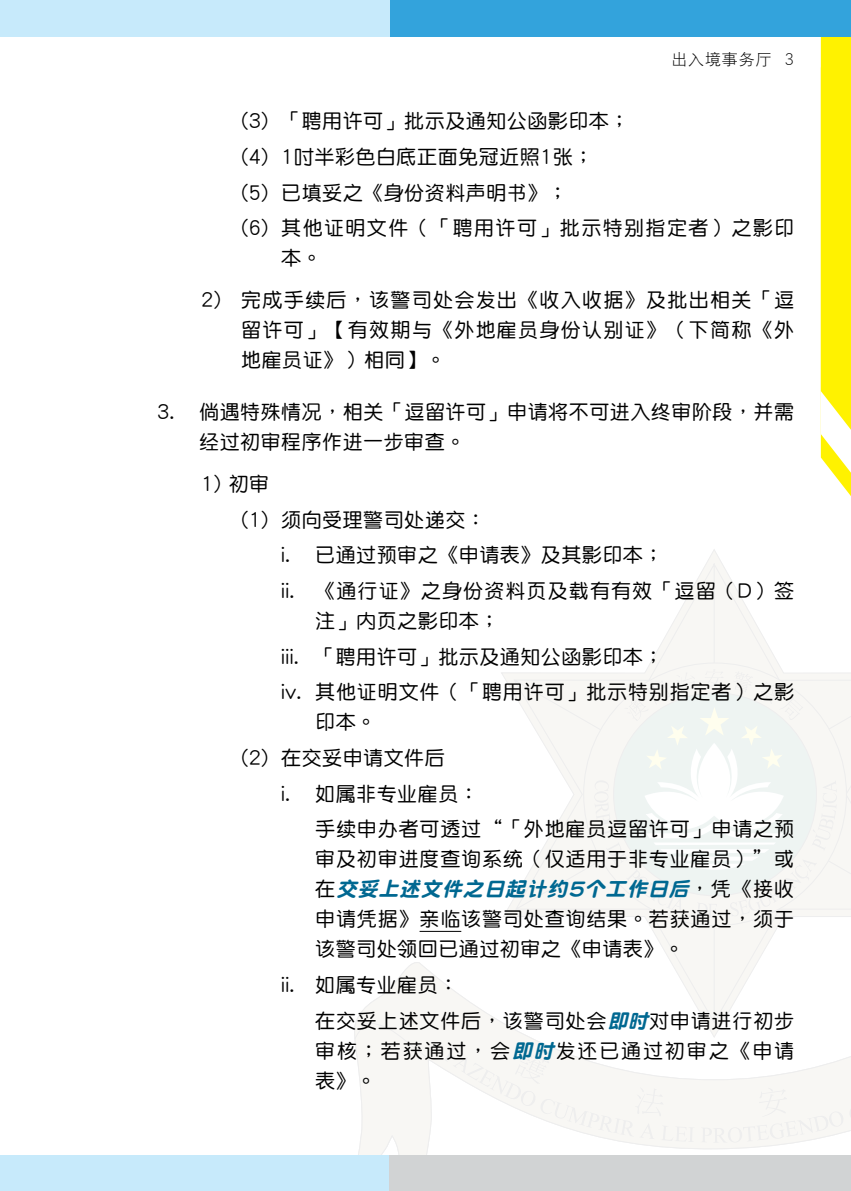
<style>
.page{position:relative;width:851px;height:1191px;background:#fff}
.page>*{position:absolute;margin:0;border:0;box-sizing:border-box;transform-origin:0 0}
.t1{font:20px/35.6px "DF Yuan GB5 HK W5";letter-spacing:.04em;color:#000}
.t2{font:20px/30px "DF Yuan GB5 HK W5";letter-spacing:.09em;color:#000}
.t3{font:italic 20px "DF Yuan GB5 HK W9";color:#006891}
.t4{font:16px "DF Hei GB5 HK W3";letter-spacing:.05em;color:#000}
.s1{font-family:"DF Yuan GB5 HK W5";font-style:normal;color:#000}
.s2{font-family:"DF Yuan GB5 HK W9";font-style:italic;color:#006891}
</style>
<div class="page">
<svg style="left:512px;top:562px;width:338px;height:398px"></svg>
<svg style="left:356px;top:960px;width:443px;height:195px"></svg>
<svg style="left:354px;top:1022px;width:496px;height:120px"></svg>
<div style="left:583px;top:663px;width:263px;height:262px;background:#f8f7f4;border-radius:50%"></div>
<svg style="left:594px;top:669px;width:242px;height:248px"></svg>
<svg style="left:820px;top:37px;width:30px;height:458px;background:#fff432"></svg>
<div style="left:389px;top:0;width:461px;height:37px;background:#33a3dc"></div>
<div style="left:0;top:0;width:389px;height:37px;background:#c7eafb"></div>
<div style="left:388px;top:1155px;width:462px;height:36px;background:#d1d3d4"></div>
<div style="left:0;top:1155px;width:388px;height:36px;background:#c7eafb"></div>
<hr style="left:419px;top:931px;width:42px;height:1px;background:#000">
<p class="t4" style="left:671px;top:50px;width:124px">出入境事務廳 3</p>
<p class="t1" style="left:241px;top:103px;width:554px">(3) 「聘用許可」批示及通知公函影印本；<br>(4) 1吋半彩色白底正面免冠近照1張；<br>(5) 已填妥之《身份資料聲明書》；<br>(6) 其他證明文件（「聘用許可」批示特別指定者）之影印</p>
<p class="t1" style="left:281px;top:240px;width:42px">本。</p>
<p class="t1" style="left:241px;top:284px;width:554px;line-height:30px;text-align:justify;text-indent:-40px">2) 完成手續後，該警司處會發出《收入收據》及批出相關「逗留許可」【有效期與《外地僱員身份認別證》（下簡稱《外地僱員證》）相同】。</p>
<p class="t1" style="left:199px;top:397px;width:596px;line-height:30px;text-indent:-42px">3. 倘遇特殊情況，相關「逗留許可」申請將不可進入終審階段，並需經過初審程序作進一步審查。</p>
<p class="t1" style="left:201px;top:465px;width:70px">1) 初審</p>
<p class="t1" style="left:241px;top:501px;width:246px">(1) 須向受理警司處遞交：</p>
<p class="t1" style="left:281px;top:537px;width:383px">i. 已通過預審之《申請表》及其影印本；</p>
<p class="t1" style="left:281px;top:572px;width:514px">ii. 《通行證》之身份資料頁及載有有效「逗留（D）簽</p>
<p class="t1" style="left:281px;top:602px;width:514px;text-indent:34px">注」內頁之影印本；<br>iii. 「聘用許可」批示及通知公函影印本；<br>iv. 其他證明文件（「聘用許可」批示特別指定者）之影</p>
<p class="t1" style="left:315px;top:704px;width:62px">印本。</p>
<p class="t1" style="left:241px;top:739px;width:205px">(2) 在交妥申請文件後</p>
<p class="t1" style="left:281px;top:775px;width:199px">i. 如屬非專業僱員：</p>
<p class="t1" style="left:315px;top:811px;width:480px">手續申辦者可透過“「外地僱員逗留許可」申請之預</p>
<p class="t1" style="left:315px;top:841px;width:480px">審及初審進度查詢系統（僅適用於非專業僱員）”或</p>
<p class="t3" style="left:315px;top:878px;width:480px"><span class="s1">在</span>交妥上述文件之日起計約5個工作日後<span class="s1">，憑《接收</span></p>
<p class="t1" style="left:315px;top:904px;width:480px;line-height:30px">申請憑據》親臨該警司處查詢結果。若獲通過，須於該警司處領回已通過初審之《申請表》。</p>
<p class="t1" style="left:315px;top:966px;width:480px;text-indent:-34px">ii. 如屬專業僱員：<br>在交妥上述文件後，該警司處會<span class="s2">即時</span>對申請進行初步</p>
<p class="t2" style="left:315px;top:1035px;width:480px">審核；若獲通過，會<span class="s2">即時</span>發還已通過初審之《申請表》。</p>
</div>
